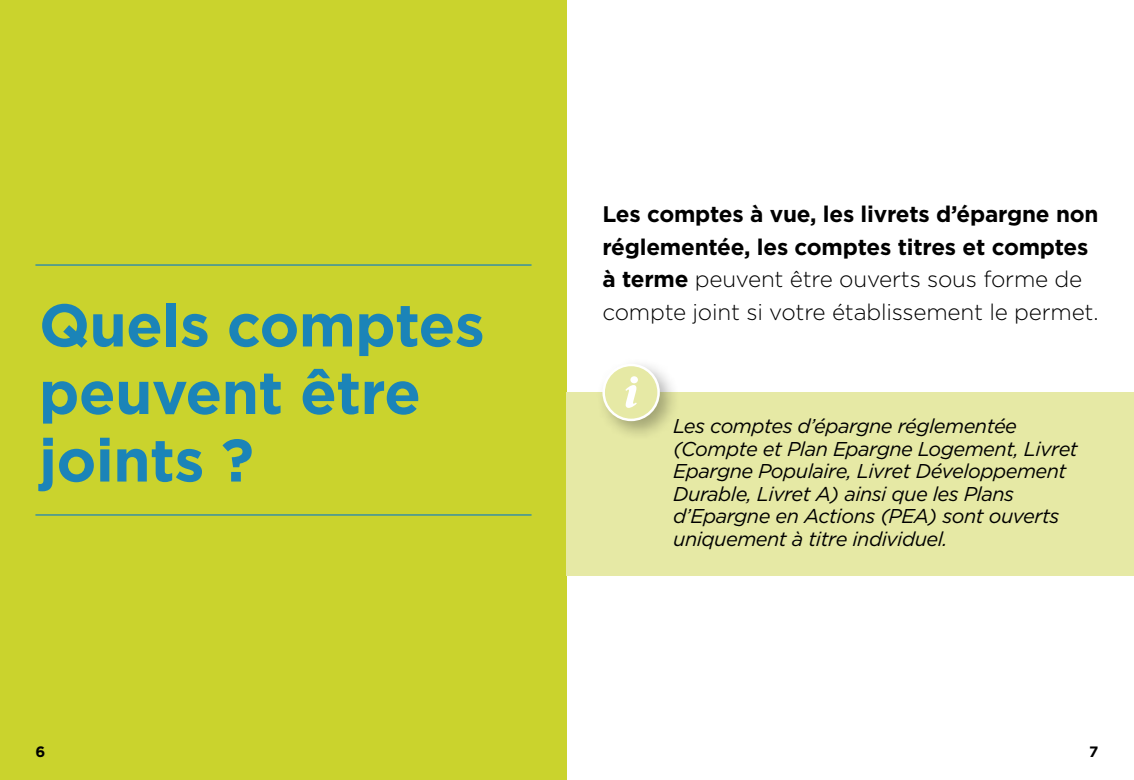
<style>
.page{position:relative;width:1134px;height:780px;background:#fff}
.page>*{position:absolute;margin:0;border:0;box-sizing:border-box;transform-origin:0 0}
.H1_-_chapitres{font:700 60px/67.5px "Gotham";letter-spacing:-.01em;color:#1b84b8}
.Texte{font:700 22.5px/32.5px "Gotham";letter-spacing:-.01em;color:#000}
.info_texte{font:italic 20px/22.5px "Gotham";letter-spacing:-.025em;color:#000}
.t1{font:700 15px "Gotham";color:#000}
.s1{font-weight:300}
</style>
<div class="page">
<div style="left:0;top:0;width:567px;height:780px;background:#cad32d"></div>
<hr style="left:35px;top:514px;width:496px;height:1px;background:#1b84b8">
<hr style="left:35px;top:264px;width:496px;height:1px;background:#1b84b8">
<div style="left:567px;top:392px;width:567px;height:183px;background:#e6e9a5"></div>
<div style="left:596px;top:357px;width:85px;height:85px;background:#000;opacity:.3"></div>
<div style="left:604px;top:365px;width:55px;height:55px;background:#e6e9a5;border-radius:50%"></div>
<div style="left:602px;top:364px;width:58px;height:57px;border:2px solid #fff;border-radius:50%"></div>
<svg style="left:625px;top:376px;width:13px;height:32px"></svg>
<h1 class="H1_-_chapitres" style="left:39px;top:291px;width:447px">Quels comptes peuvent être joints ?</h1>
<p class="Texte" style="left:602px;top:198px;width:498px">Les comptes à vue, les livrets d’épargne non réglementée, les comptes titres et comptes à terme <span class="s1">peuvent être ouverts sous forme de compte joint si votre établissement le permet.</span></p>
<p class="info_texte" style="left:673px;top:414px;width:406px">Les comptes d’épargne réglementée (Compte et Plan Epargne Logement, Livret Epargne Populaire, Livret Développement Durable, Livret A) ainsi que les Plans d’Epargne en Actions (PEA) sont ouverts uniquement à titre individuel.</p>
<p class="t1" style="left:35px;top:741px;width:11px">6</p>
<p class="t1" style="left:1089px;top:741px;width:11px">7</p>
</div>
